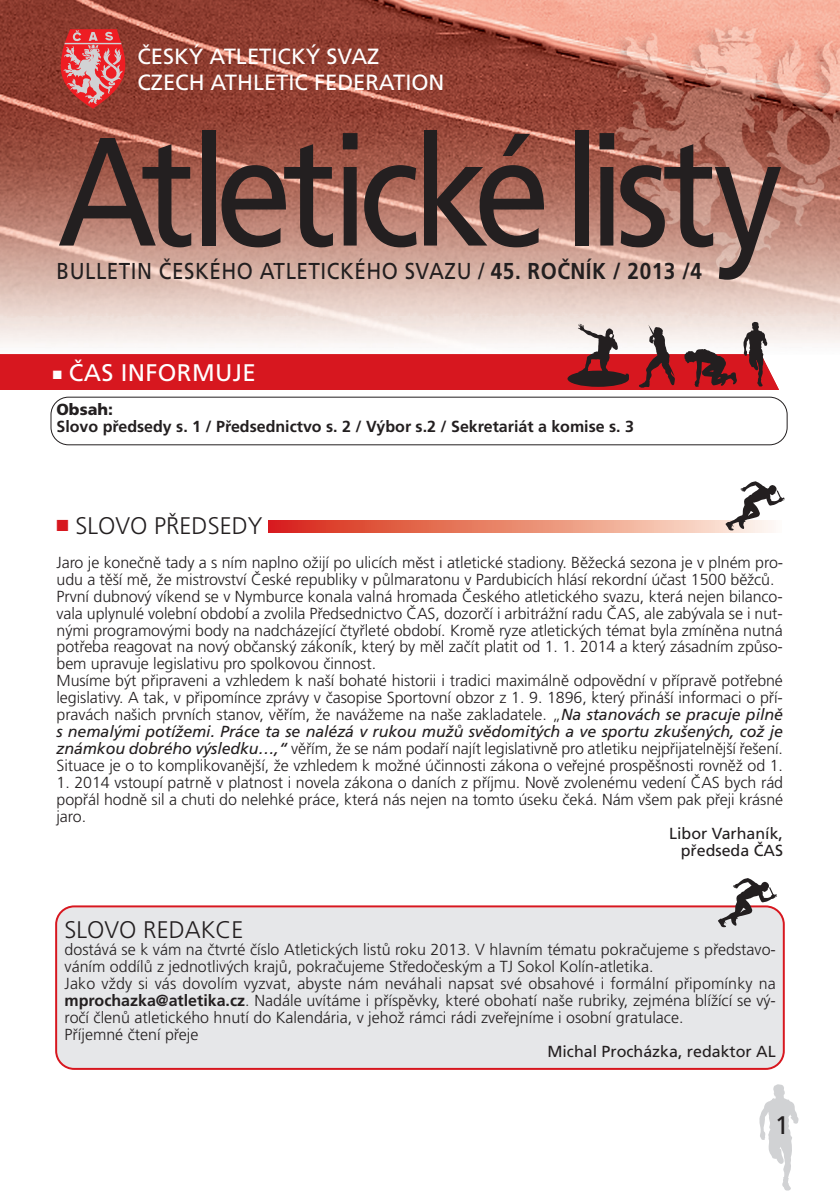
<style>
.page{position:relative;width:840px;height:1191px;background:#fff}
.page>*{position:absolute;margin:0;border:0;box-sizing:border-box;transform-origin:0 0}
.t1{font:154px "Frutiger CE";letter-spacing:-.065em;color:#231f20;scale:.9 1}
.t2{font:25.4px "Frutiger CE";color:#231f20}
.t3{font:300 24px "Frutiger CE";color:#231f20}
.t4{font:24px "Frutiger CE";letter-spacing:.015em;color:#fff}
.t5{font:23px "Frutiger CE";letter-spacing:.025em;color:#231f20;scale:.9 1}
.t6{font:22px/26.4px "Frutiger CE";color:#fff}
.t7{font:300 16px/17px "Frutiger CE";letter-spacing:-.005em;color:#231f20}
.t8{font:700 16px "Frutiger CE";color:#231f20}
.t9{font:16px/17px "Frutiger CE";color:#231f20;text-align:right}
.t10{font:900 16px "Frutiger CE";color:#231f20}
.s1{font-weight:700}
.s2{color:#d7171f}
.s3{font-weight:400;font-style:italic}
</style>
<div class="page">
<svg style="left:759px;top:1084px;width:39px;height:106px"></svg>
<img style="left:0;top:0;width:839px;height:343px">
<svg style="left:56px;top:29px;width:74px;height:80px;background:#c65654"></svg>
<svg style="left:0;top:322px;width:778px;height:68px"></svg>
<svg style="left:269px;top:520px;width:505px;height:12px;background:#e8846e"></svg>
<svg style="left:725px;top:481px;width:59px;height:49px"></svg>
<div style="left:50px;top:397px;width:737px;height:48px;border:2px solid #231f20;border-radius:18px"></div>
<div style="left:55px;top:905px;width:729px;height:164px;background:#e6e7e9"></div>
<svg style="left:717px;top:878px;width:59px;height:49px"></svg>
<h3 class="t6" style="left:137px;top:44px;width:308px">ČESKÝ ATLETICKÝ SVAZ<br>CZECH ATHLETIC FEDERATION</h3>
<h1 class="t1" style="left:57px;top:130px;width:807px">Atletickélisty</h1>
<h3 class="t5" style="left:56px;top:262px;width:718px">BULLETIN ČESKÉHO ATLETICKÉHO SVAZU / <span class="s1">45. ROČNÍK / 2013 /4</span></h3>
<h3 class="t4" style="left:53px;top:362px;width:204px">■ ČAS INFORMUJE</h3>
<p class="t10" style="left:56px;top:403px;width:58px">Obsah:</p>
<p class="t8" style="left:56px;top:420px;width:578px">Slovo předsedy s. 1 / Předsednictvo s. 2 / Výbor s.2 / Sekretariát a komise s. 3</p>
<h3 class="t3" style="left:56px;top:516px;width:207px"><span class="s2">■</span> SLOVO PŘEDSEDY</h3>
<p class="t7" style="left:56px;top:555px;width:727px">Jaro je konečně tady a s ním naplno ožijí po ulicích měst i atletické stadiony. Běžecká sezona je v plném pro&shy;udu a těší mě, že mistrovství České republiky v půlmaratonu v Pardubicích hlásí rekordní účast 1500 běžců.<br>První dubnový víkend se v Nymburce konala valná hromada Českého atletického svazu, která nejen bilanco&shy;vala uplynulé volební období a zvolila Předsednictvo ČAS, dozorčí i arbitrážní radu ČAS, ale zabývala se i nut&shy;nými programovými body na nadcházející čtyřleté období. Kromě ryze atletických témat byla zmíněna nutná potřeba reagovat na nový občanský zákoník, který by měl začít platit od 1. 1. 2014 a který zásadním způso&shy;bem upravuje legislativu pro spolkovou činnost.<br>Musíme být připraveni a vzhledem k naší bohaté historii i tradici maximálně odpovědní v přípravě potřebné legislativy. A tak, v připomínce zprávy v časopise Sportovní obzor z 1. 9. 1896, který přináší informaci o pří&shy;pravách našich prvních stanov, věřím, že navážeme na naše zakladatele. „<span class="s3">Na stanovách se pracuje pilně s nemalými potížemi. Práce ta se nalézá v rukou mužů svědomitých a ve sportu zkušených, což je známkou dobrého výsledku…,“</span> věřím, že se nám podaří najít legislativně pro atletiku nejpřijatelnější řešení.<br>Situace je o to komplikovanější, že vzhledem k možné účinnosti zákona o veřejné prospěšnosti rovněž od 1.</p>
<p class="t7" style="left:56px;top:775px;width:727px;text-align:justify">1. 2014 vstoupí patrně v platnost i novela zákona o daních z příjmu. Nově zvolenému vedení ČAS bych rád popřál hodně sil a chuti do nelehké práce, která nás nejen na tomto úseku čeká. Nám všem pak přeji krásné jaro.</p>
<p class="t9" style="left:668px;top:826px;width:115px">Libor Varhaník, předseda ČAS</p>
<h3 class="t3" style="left:65px;top:920px;width:180px">SLOVO REDAKCE</h3>
<p class="t7" style="left:65px;top:942px;width:712px">dostává se k vám na čtvrté číslo Atletických listů roku 2013. V hlavním tématu pokračujeme s představo&shy;váním oddílů z jednotlivých krajů, pokračujeme Středočeským a TJ Sokol Kolín-atletika.<br>Jako vždy si vás dovolím vyzvat, abyste nám neváhali napsat své obsahové i formální připomínky na <span class="s1">mprochazka@atletika.cz</span>. Nadále uvítáme i příspěvky, které obohatí naše rubriky, zejména blížící se vý&shy;ročí členů atletického hnutí do Kalendária, v jehož rámci rádi zveřejníme i osobní gratulace.<br>Příjemné čtení přeje</p>
<p class="t9" style="left:547px;top:1044px;width:230px">Michal Procházka, redaktor AL</p>
<h2 class="t2" style="left:774px;top:1114px;width:16px">1</h2>
</div>
